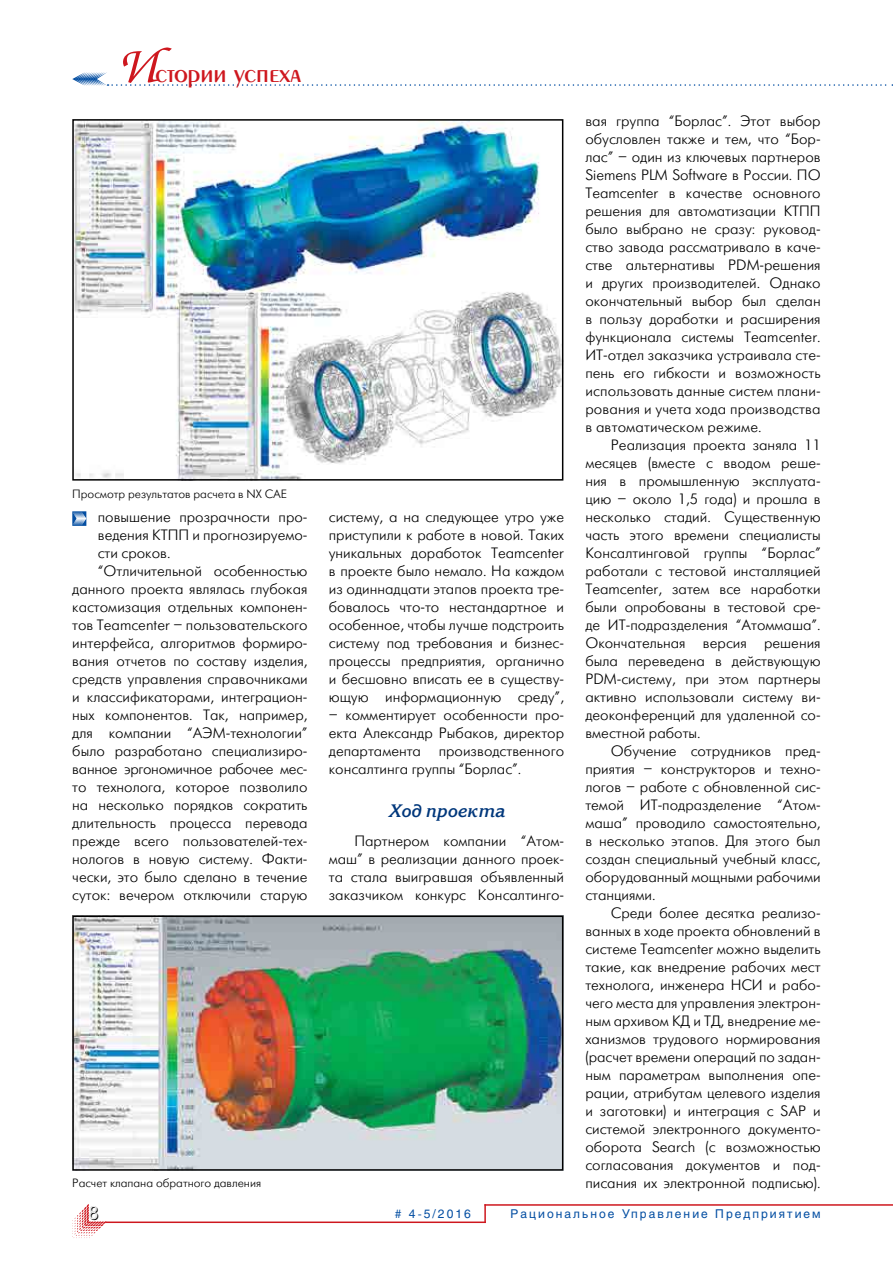
<style>
.page{position:relative;width:893px;height:1263px;background:#fff}
.page>*{position:absolute;margin:0;border:0;box-sizing:border-box;transform-origin:0 0}
.t1{font:27px "Penta Demi";color:#ce171e}
.t2{font:italic 700 18px "Korinna C";color:#00377b}
.t3{font:18px "Futuris Shadow C";color:#000}
.t4{font:15px/18px "Futuris Light C";color:#000;text-align:justify}
.t5{font:15px "Futuris Light C";letter-spacing:-.02em;color:#000}
.t6{font:12px "Futuris Light C";color:#000}
.t7{font:12px "Helios";letter-spacing:.17em;color:#034ea2}
.s1{font-family:"Zapf Chancery C";font-size:54px}
</style>
<div class="page">
<svg style="left:72px;top:1204px;width:34px;height:34px"></svg>
<svg style="left:484px;top:1206px;width:2px;height:15px"></svg>
<hr style="left:105px;top:1221px;width:381px;height:2px;background:#ce171e">
<hr style="left:484px;top:1204px;width:409px;height:2px;background:#ce171e">
<svg style="left:72px;top:72px;width:821px;height:14px"></svg>
<svg style="left:72px;top:511px;width:14px;height:15px"></svg>
<img style="left:75px;top:918px;width:485px;height:250px">
<div style="left:72px;top:915px;width:491px;height:256px;border:2px solid #000"></div>
<img style="left:75px;top:122px;width:485px;height:356px">
<div style="left:72px;top:119px;width:491px;height:362px;border:2px solid #000"></div>
<h1 class="t1" style="left:117px;top:60px;width:186px"><span class="s1">И</span>стории успеха</h1>
<p class="t6" style="left:72px;top:488px;width:216px">Просмотр результатов расчета в NX CAE</p>
<p class="t4" style="left:98px;top:508px;width:211px">повышение прозрачности про-</p>
<p class="t4" style="left:98px;top:526px;width:211px">ведения КТПП и прогнозируемо-</p>
<p class="t4" style="left:98px;top:544px;width:74px">сти сроков.</p>
<p class="t4" style="left:98px;top:562px;width:211px">“Отличительной особенностью</p>
<p class="t4" style="left:72px;top:580px;width:237px">данного проекта являлась глубокая</p>
<p class="t4" style="left:72px;top:598px;width:237px">кастомизация отдельных компонен-</p>
<p class="t4" style="left:72px;top:616px;width:237px">тов Teamcenter – пользовательского</p>
<p class="t4" style="left:72px;top:634px;width:237px">интерфейса, алгоритмов формиро-</p>
<p class="t4" style="left:72px;top:652px;width:237px">вания отчетов по составу изделия,</p>
<p class="t4" style="left:72px;top:670px;width:237px">средств управления справочниками</p>
<p class="t4" style="left:72px;top:688px;width:237px">и классификаторами, интеграцион-</p>
<p class="t4" style="left:72px;top:706px;width:237px">ных компонентов. Так, например,</p>
<p class="t4" style="left:72px;top:724px;width:237px">для компании “АЭМ-технологии”</p>
<p class="t4" style="left:72px;top:742px;width:237px">было разработано специализиро-</p>
<p class="t5" style="left:72px;top:761px;width:237px">ванное эргономичное рабочее мес-</p>
<p class="t4" style="left:72px;top:778px;width:237px">то технолога, которое позволило</p>
<p class="t4" style="left:72px;top:796px;width:237px">на несколько порядков сократить</p>
<p class="t4" style="left:72px;top:814px;width:237px">длительность процесса перевода</p>
<p class="t4" style="left:72px;top:832px;width:237px">прежде всего пользователей-тех-</p>
<p class="t4" style="left:72px;top:850px;width:237px">нологов в новую систему. Факти-</p>
<p class="t4" style="left:72px;top:868px;width:237px">чески, это было сделано в течение</p>
<p class="t4" style="left:72px;top:886px;width:237px">суток: вечером отключили старую</p>
<p class="t4" style="left:329px;top:508px;width:237px">систему, а на следующее утро уже приступили к работе в новой. Таких уникальных доработок Teamcenter в проекте было немало. На каждом из одиннадцати этапов проекта тре&shy;бовалось что-то нестандартное и особенное, чтобы лучше подстроить систему под требования и бизнес&shy;процессы предприятия, органично и бесшовно вписать ее в существу&shy;ющую информационную среду”,</p>
<p class="t4" style="left:329px;top:706px;width:237px">– комментирует особенности про&shy;екта Александр Рыбаков, директор департамента производственного консалтинга группы “Борлас”.</p>
<p class="t2" style="left:388px;top:801px;width:118px">Ход проекта</p>
<p class="t4" style="left:329px;top:832px;width:237px;text-indent:26px">Партнером компании “Атом&shy;маш” в реализации данного проек&shy;та стала выигравшая объявленный заказчиком конкурс Консалтинго-</p>
<p class="t4" style="left:585px;top:112px;width:237px">вая группа “Борлас”. Этот выбор обусловлен также и тем, что “Бор&shy;лас” – один из ключевых партнеров Siemens PLM Software в России. ПО Teamcenter в качестве основного решения для автоматизации КТПП было выбрано не сразу: руковод&shy;ство завода рассматривало в каче&shy;стве альтернативы PDM-решения и других производителей. Однако окончательный выбор был сделан в пользу доработки и расширения функционала системы Teamcenter.<br>ИТ-отдел заказчика устраивала сте&shy;пень его гибкости и возможность использовать данные систем плани&shy;рования и учета хода производства в автоматическом режиме.</p>
<p class="t4" style="left:585px;top:436px;width:237px;text-indent:26px">Реализация проекта заняла 11 месяцев (вместе с вводом реше&shy;ния в промышленную эксплуата&shy;цию – около 1,5 года) и прошла в несколько стадий. Существенную часть этого времени специалисты Консалтинговой группы “Борлас” работали с тестовой инсталляцией Teamcenter, затем все наработки были опробованы в тестовой сре&shy;де ИТ-подразделения “Атоммаша”.<br>Окончательная версия решения была переведена в действующую PDM-систему, при этом партнеры активно использовали систему ви&shy;деоконференций для удаленной со&shy;вместной работы.</p>
<p class="t4" style="left:585px;top:742px;width:237px;text-indent:26px">Обучение сотрудников пред&shy;приятия – конструкторов и техно&shy;логов – работе с обновленной сис&shy;темой ИТ-подразделение “Атом&shy;маша” проводило самостоятельно, в несколько этапов. Для этого был создан специальный учебный класс, оборудованный мощными рабочими станциями.</p>
<p class="t4" style="left:585px;top:904px;width:237px;text-indent:26px">Среди более десятка реализо&shy;ванных в ходе проекта обновлений в системе Teamcenter можно выделить такие, как внедрение рабочих мест технолога, инженера НСИ и рабо&shy;чего места для управления электрон&shy;ным архивом КД и ТД, внедрение ме&shy;ханизмов трудового нормирования (расчет времени операций по задан&shy;ным параметрам выполнения опе&shy;рации, атрибутам целевого изделия и заготовки) и интеграция с SAP и системой электронного документо&shy;оборота Search (с возможностью согласования документов и под-</p>
<p class="t6" style="left:72px;top:1177px;width:191px">Расчет клапана обратного давления</p>
<p class="t4" style="left:585px;top:1174px;width:237px">писания их электронной подписью).</p>
<p class="t3" style="left:89px;top:1204px;width:11px">8</p>
<p class="t7" style="left:395px;top:1207px;width:78px"># 4-5/2016</p>
<p class="t7" style="left:510px;top:1207px;width:312px">Рациональное Управление Предприятием</p>
</div>
